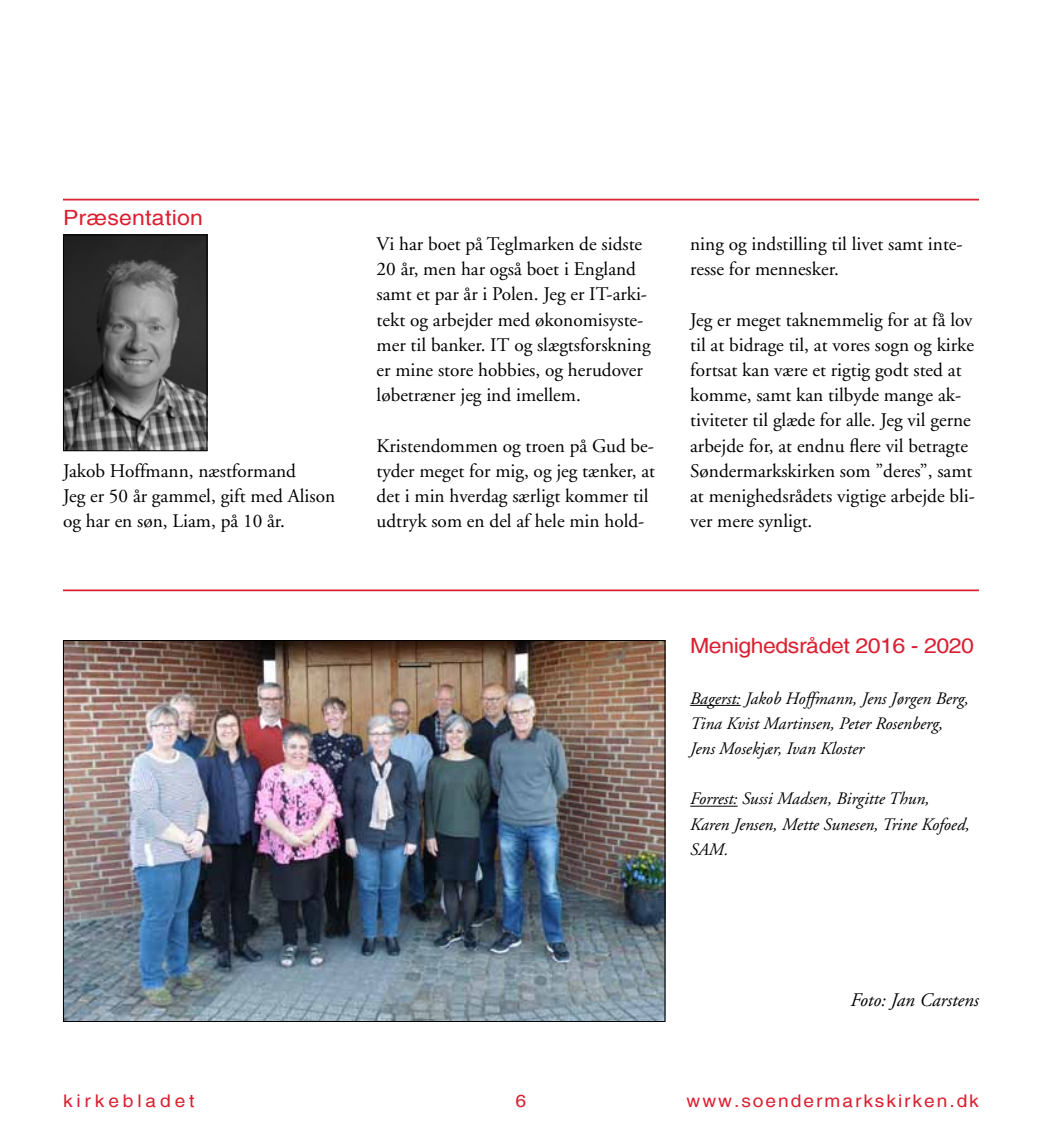
<style>
.page{position:relative;width:1042px;height:1141px;background:#fff}
.page>*{position:absolute;margin:0;border:0;box-sizing:border-box;transform-origin:0 0}
.t1{font:21px "Helvetica";letter-spacing:-.02em;color:#da2032;scale:1.1 1}
.t2{font:21px "Helvetica";letter-spacing:.01em;color:#da2032;scale:1.1 1}
.t3{font:19.25px/25.2px "Adobe Garamond";color:#000}
.t4{font:italic 19.25px "Adobe Garamond";color:#000}
.t5{font:italic 17.5px/25.2px "Adobe Garamond";color:#000}
.t6{font:17.5px "Helvetica";letter-spacing:.1em;color:#da2032;scale:1.1 1}
.t7{font:17.5px "Helvetica";letter-spacing:.2em;color:#da2032;scale:1.1 1}
</style>
<div class="page">
<hr style="left:63px;top:199px;width:916px;height:1px;background:#da2032">
<hr style="left:690px;top:705px;width:50px;height:1px;background:#000">
<hr style="left:690px;top:806px;width:48px;height:1px;background:#000">
<img style="left:65px;top:642px;width:598px;height:378px">
<img style="left:65px;top:236px;width:140px;height:213px">
<div style="left:63px;top:234px;width:144px;height:217px;border:1px solid #000"></div>
<hr style="left:63px;top:589px;width:916px;height:2px;background:#da2032">
<p class="t2" style="left:63px;top:205px;width:129px">Præsentation</p>
<p class="t3" style="left:63px;top:459px;width:274px">Jakob Hoffmann, næstformand<br>Jeg er 50 år gammel, gift med Alison og har en søn, Liam, på 10 år.</p>
<p class="t3" style="left:377px;top:232px;width:275px">Vi har boet på Teglmarken de sidste 20 år, men har også boet i England samt et par år i Polen. Jeg er IT-arki&shy;tekt og arbejder med økonomisyste&shy;mer til banker. IT og slægtsforskning er mine store hobbies, og herudover løbetræner jeg ind imellem.</p>
<p class="t3" style="left:377px;top:433px;width:280px">Kristendommen og troen på Gud be&shy;tyder meget for mig, og jeg tænker, at det i min hverdag særligt kommer til udtryk som en del af hele min hold-</p>
<p class="t3" style="left:690px;top:232px;width:274px">ning og indstilling til livet samt inte&shy;resse for mennesker.</p>
<p class="t3" style="left:690px;top:307px;width:286px">Jeg er meget taknemmelig for at få lov til at bidrage til, at vores sogn og kirke fortsat kan være et rigtig godt sted at komme, samt kan tilbyde mange ak&shy;tiviteter til glæde for alle. Jeg vil gerne arbejde for, at endnu flere vil betragte Søndermarkskirken som ”deres”, samt at menighedsrådets vigtige arbejde bli&shy;ver mere synligt.</p>
<p class="t1" style="left:690px;top:634px;width:259px">Menighedsrådet 2016 - 2020</p>
<p class="t5" style="left:690px;top:686px;width:280px">Bagerst: Jakob Hoffmann, Jens Jørgen Berg,<br>Tina Kvist Martinsen, Peter Rosenberg,<br>Jens Mosekjær, Ivan Kloster</p>
<p class="t5" style="left:690px;top:787px;width:281px">Forrest: Sussi Madsen, Birgitte Thun,<br>Karen Jensen, Mette Sunesen, Trine Kofoed,<br>SAM.</p>
<p class="t4" style="left:850px;top:990px;width:130px">Foto: Jan Carstens</p>
<p class="t7" style="left:63px;top:1090px;width:121px">kirkebladet</p>
<p class="t6" style="left:516px;top:1090px;width:11px">6</p>
<p class="t6" style="left:686px;top:1090px;width:267px">www.soendermarkskirken.dk</p>
</div>
